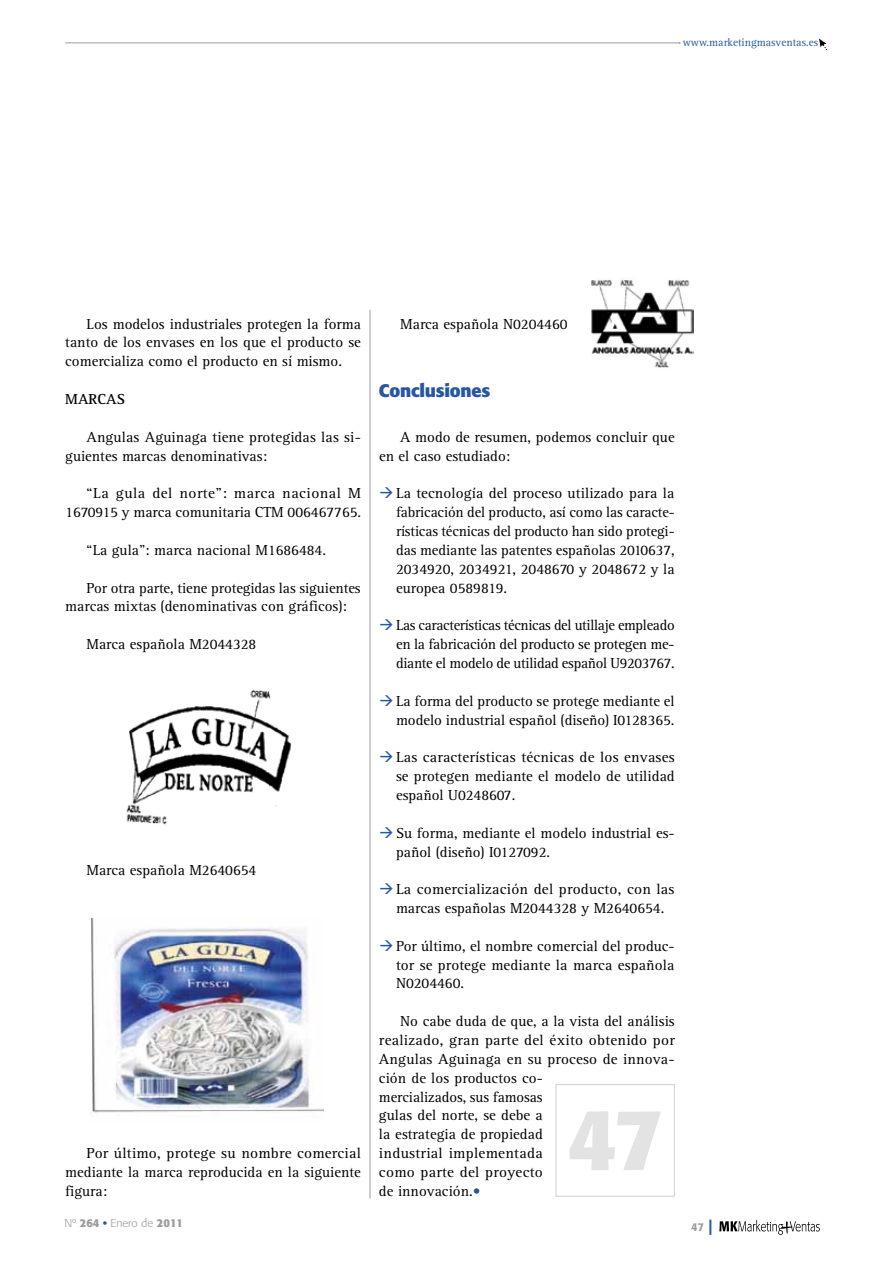
<style>
.page{position:relative;width:893px;height:1263px;background:#fff}
.page>*{position:absolute;margin:0;border:0;box-sizing:border-box;transform-origin:0 0}
.t1{font:700 85.95px "Formata";color:#e3e3e3}
.t2{font:700 18px "Formata";letter-spacing:-.015em;color:#2757a3}
.t3{font:15px/18.9px "Rotis Serif";color:#000}
.t4{font:700 15px "Rotis Serif";color:#000}
.t5{font:11.25px "Rotis Serif";color:#2757a3}
.t6{font:300 11.25px "Formata";color:#9d9d9c}
.t7{font:500 11.25px "Formata";color:#9d9d9c}
.s1{font-weight:700}
.s2{font-weight:700;color:#2757a3}
.s3{color:#2757a3}
.s4{font-weight:700;font-size:15.15px;color:#2757a3}
</style>
<div class="page">
<hr style="left:370px;top:310px;width:1px;height:888px;background:#9d9d9c">
<img style="left:126px;top:689px;width:166px;height:136px">
<img style="left:591px;top:280px;width:102px;height:88px">
<img style="left:91px;top:919px;width:233px;height:195px">
<div style="left:556px;top:1084px;width:119px;height:112px;border:1px solid #d0d0d0"></div>
<svg style="left:818px;top:38px;width:9px;height:12px"></svg>
<hr style="left:65px;top:43px;width:615px;height:1px;background:#9d9d9c">
<svg style="left:719px;top:1220px;width:101px;height:15px"></svg>
<p class="t5" style="left:683px;top:36px;width:137px">www.marketingmasventas.es</p>
<p class="t3" style="left:65px;top:315px;width:297px;text-align:justify;text-indent:21px">Los modelos industriales protegen la forma tanto de los envases en los que el producto se comercializa como el producto en sí mismo.</p>
<p class="t4" style="left:65px;top:390px;width:61px">MARCAS</p>
<p class="t3" style="left:65px;top:428px;width:297px;text-indent:21px">Angulas Aguinaga tiene protegidas las si&shy;guientes marcas denominativas:</p>
<p class="t3" style="left:65px;top:484px;width:297px;text-align:right">“La gula del norte”: marca nacional M<br>1670915 y marca comunitaria CTM 006467765.</p>
<p class="t3" style="left:87px;top:541px;width:241px">“La gula”: marca nacional M1686484.</p>
<p class="t3" style="left:65px;top:578px;width:297px;text-indent:21px">Por otra parte, tiene protegidas las siguientes marcas mixtas (denominativas con gráficos):</p>
<p class="t3" style="left:87px;top:635px;width:171px">Marca española M2044328</p>
<p class="t3" style="left:87px;top:861px;width:171px">Marca española M2640654</p>
<p class="t3" style="left:65px;top:1144px;width:297px;text-align:justify;text-indent:21px">Por último, protege su nombre comercial mediante la marca reproducida en la siguiente figura:</p>
<p class="t6" style="left:65px;top:1216px;width:120px">Nº <span class="s1">264</span> <span class="s2">•</span> Enero de <span class="s1">2011</span></p>
<p class="t3" style="left:400px;top:315px;width:169px">Marca española N0204460</p>
<p class="t2" style="left:379px;top:379px;width:113px">Conclusiones</p>
<p class="t3" style="left:379px;top:428px;width:297px;text-indent:21px">A modo de resumen, podemos concluir que en el caso estudiado:</p>
<p class="t3" style="left:396px;top:484px;width:280px;text-align:justify">La tecnología del proceso utilizado para la fabricación del producto, así como las caracte&shy;rísticas técnicas del producto han sido protegi&shy;das mediante las patentes españolas 2010637, 2034920, 2034921, 2048670 y 2048672 y la europea 0589819.</p>
<p class="t3" style="left:396px;top:616px;width:280px;text-align:justify">Las características técnicas del utillaje empleado en la fabricación del producto se protegen me&shy;diante el modelo de utilidad español U9203767.</p>
<p class="t3" style="left:396px;top:692px;width:280px">La forma del producto se protege mediante el modelo industrial español (diseño) I0128365.</p>
<p class="t3" style="left:396px;top:748px;width:280px;text-align:justify">Las características técnicas de los envases se protegen mediante el modelo de utilidad español U0248607.</p>
<p class="t3" style="left:396px;top:824px;width:280px">Su forma, mediante el modelo industrial es&shy;pañol (diseño) I0127092.</p>
<p class="t3" style="left:396px;top:880px;width:280px">La comercialización del producto, con las marcas españolas M2044328 y M2640654.</p>
<p class="t3" style="left:396px;top:937px;width:280px;text-align:justify">Por último, el nombre comercial del produc&shy;tor se protege mediante la marca española N0204460.</p>
<p class="t3" style="left:379px;top:1012px;width:297px;text-indent:21px">No cabe duda de que, a la vista del análisis realizado, gran parte del éxito obtenido por<br>Angulas Aguinaga en su proceso de innova&shy;ción de los productos co-<br>mercializados, sus famosas<br>gulas del norte, se debe a<br>la estrategia de propiedad<br>industrial implementada<br>como parte del proyecto<br>de innovación.<span class="s3">•</span></p>
<h1 class="t1" style="left:567px;top:1086px;width:98px">47</h1>
<p class="t7" style="left:691px;top:1220px;width:22px">47 <span class="s4">|</span></p>
</div>
